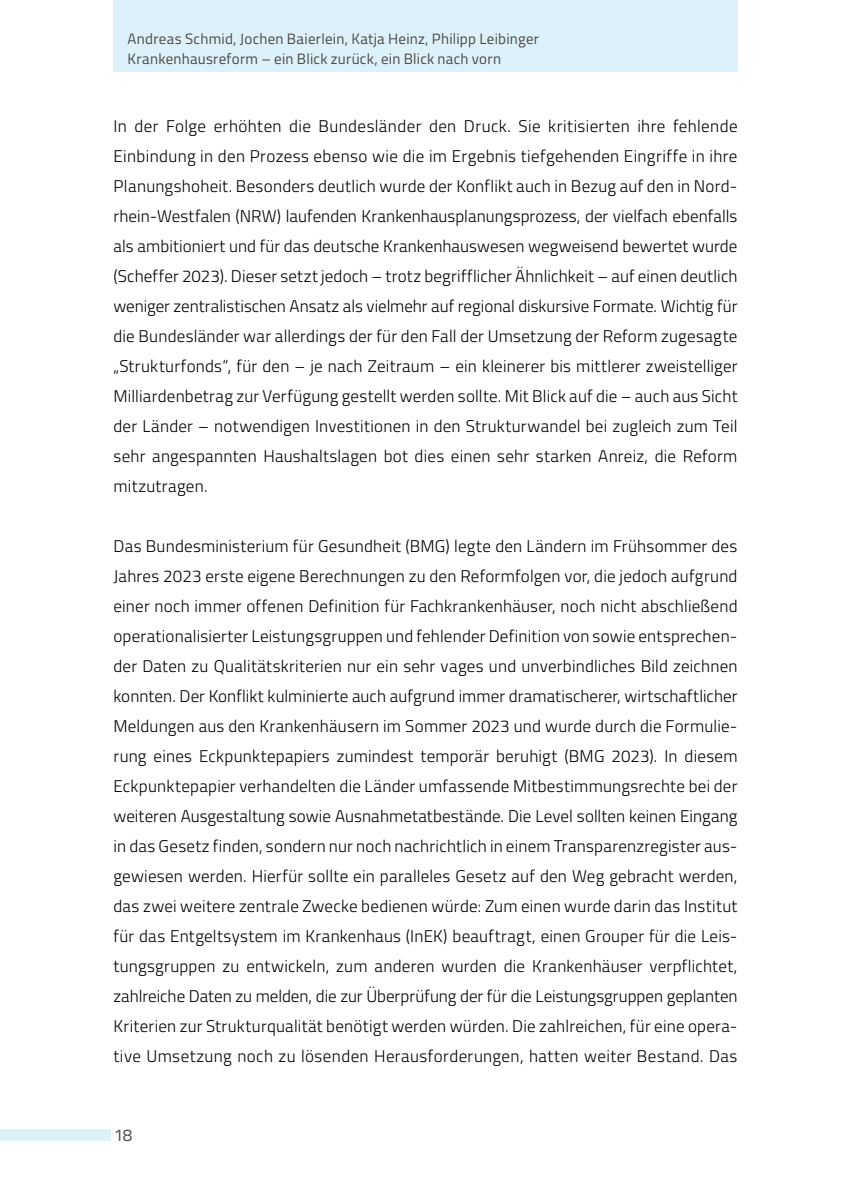
<style>
.page{position:relative;width:851px;height:1191px;background:#fff}
.page>*{position:absolute;margin:0;border:0;box-sizing:border-box;transform-origin:0 0}
.t1{font:300 17px/30px "Titillium";letter-spacing:.02em;color:#000;text-align:justify}
.t2{font:17px "Titillium";color:#4a4a49}
.t3{font:15px/20px "Titillium";letter-spacing:.015em;color:#4a4a49}
</style>
<div class="page">
<div style="left:113px;top:0;width:624px;height:71px;background:#ddf1fa"></div>
<div style="left:0;top:1129px;width:111px;height:11px;background:#ddf1fa"></div>
<p class="t3" style="left:128px;top:30px;width:413px">Andreas Schmid, Jochen Baierlein, Katja Heinz, Philipp Leibinger<br>Krankenhausreform – ein Blick zurück, ein Blick nach vorn</p>
<p class="t1" style="left:113px;top:111px;width:625px">In der Folge erhöhten die Bundesländer den Druck. Sie kritisierten ihre fehlende Ein bindung in den Prozess ebenso wie die im Ergebnis tiefgehenden Eingriffe in ihre Planungshoheit. Besonders deutlich wurde der Konflikt auch in Bezug auf den in Nord&shy;rhein-Westfalen (NRW) laufenden Krankenhausplanungsprozess, der vielfach ebenfalls als ambitioniert und für das deutsche Krankenhauswesen wegweisend bewertet wurde (Scheffer 2023). Dieser setzt jedoch – trotz begrifflicher Ähnlichkeit – auf einen deutlich weniger zentralistischen Ansatz als vielmehr auf regional diskursive Formate. Wichtig für die Bundesländer war allerdings der für den Fall der Umsetzung der Reform zugesagte „Strukturfonds“, für den – je nach Zeitraum – ein kleinerer bis mittlerer zweistelliger Milliardenbetrag zur Verfügung gestellt werden sollte. Mit Blick auf die – auch aus Sicht der Länder – notwendigen Investitionen in den Strukturwandel bei zugleich zum Teil sehr angespannten Haushaltslagen bot dies einen sehr starken Anreiz, die Reform mitzutragen.</p>
<p class="t1" style="left:113px;top:531px;width:625px">Das Bundesministerium für Gesundheit (BMG) legte den Ländern im Frühsommer des Jahres 2023 erste eigene Berechnungen zu den Reformfolgen vor, die jedoch aufgrund einer noch immer offenen Definition für Fachkrankenhäuser, noch nicht abschließend operationalisierter Leistungsgruppen und fehlender Definition von sowie entsprechen&shy;der Daten zu Qualitätskriterien nur ein sehr vages und unverbindliches Bild zeichnen konnten. Der Konflikt kulminierte auch aufgrund immer dramatischerer, wirtschaftlicher Meldungen aus den Krankenhäusern im Sommer 2023 und wurde durch die Formulie&shy;rung eines Eckpunktepapiers zumindest temporär beruhigt (BMG 2023). In diesem Eckpunktepapier verhandelten die Länder umfassende Mitbestimmungsrechte bei der weiteren Ausgestaltung sowie Ausnahmetatbestände. Die Level sollten keinen Eingang in das Gesetz finden, sondern nur noch nachrichtlich in einem Transparenzregister aus&shy;gewiesen werden. Hierfür sollte ein paralleles Gesetz auf den Weg gebracht werden, das zwei weitere zentrale Zwecke bedienen würde: Zum einen wurde darin das Institut für das Entgeltsystem im Krankenhaus (InEK) beauftragt, einen Grouper für die Leis&shy;tungsgruppen zu entwickeln, zum anderen wurden die Krankenhäuser verpflichtet, zahlreiche Daten zu melden, die zur Überprüfung der für die Leistungsgruppen geplanten Kriterien zur Strukturqualität benötigt werden würden. Die zahlreichen, für eine opera&shy;tive Umsetzung noch zu lösenden Herausforderungen, hatten weiter Bestand. Das</p>
<p class="t2" style="left:114px;top:1128px;width:20px">18</p>
</div>
